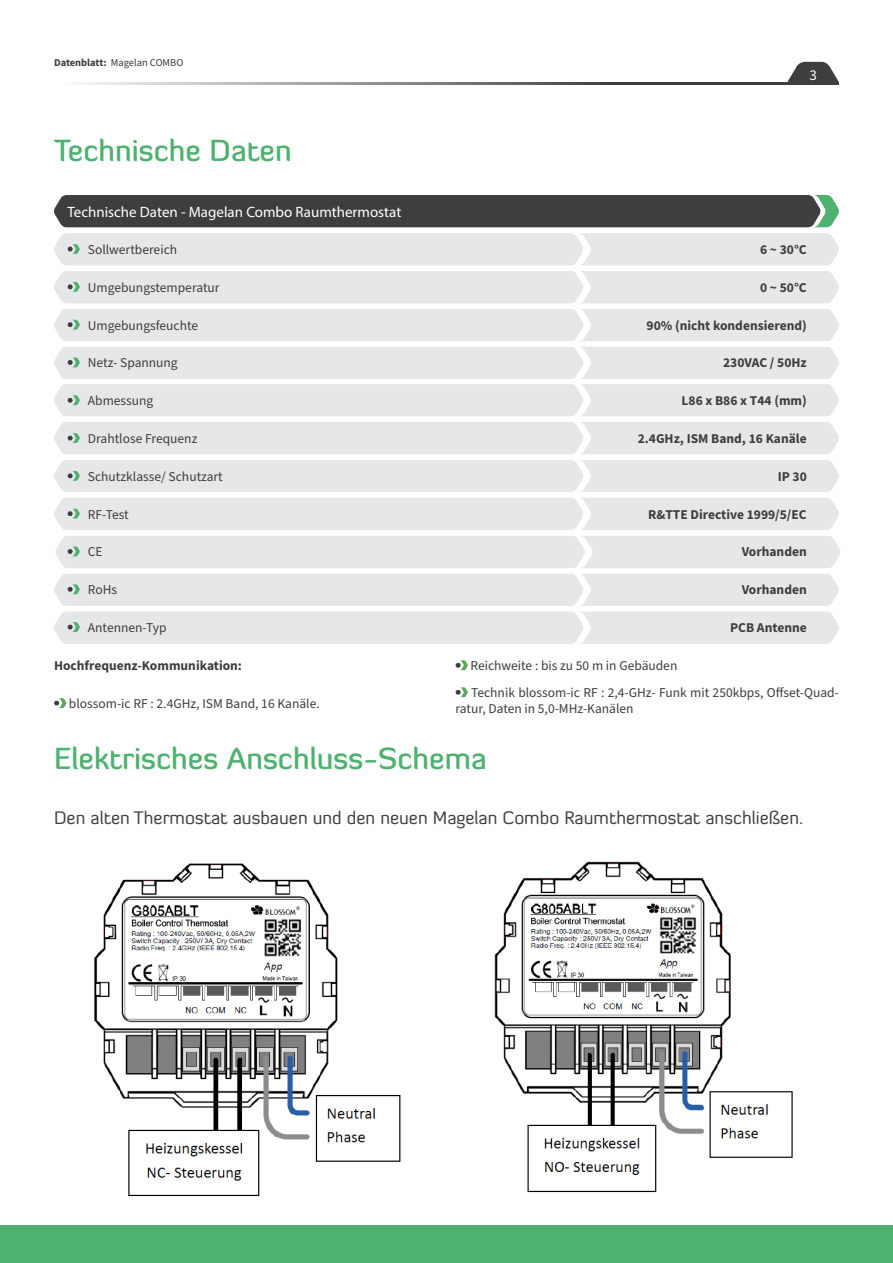
<style>
.page{position:relative;width:893px;height:1263px;background:#fff}
.page>*{position:absolute;margin:0;border:0;box-sizing:border-box;transform-origin:0 0}
.t1{font:500 30px "Diavlo";color:#4eb170}
.Stand_First{font:18px "Diavlo";color:#3e3e3f}
.t2{font:15px "Myriad Pro";color:#fff}
.t3{font:15px "Source Sans Pro";color:#fff}
.Body_Text__Regular{font:13.5px/16.2px "Source Sans Pro";color:#3e3e3f}
.Body_Text__Regular-2{font:700 13.5px "Source Sans Pro";color:#3e3e3f}
.t4{font:10.5px "Source Sans Pro";color:#3e3e3f}
.s1{font-weight:700}
</style>
<div class="page">
<svg style="left:787px;top:62px;width:52px;height:20px"></svg>
<svg style="left:82px;top:82px;width:757px;height:3px;background:#7d7e80"></svg>
<div style="left:0;top:1225px;width:893px;height:38px;background:#4eb170"></div>
<img style="left:94px;top:863px;width:307px;height:334px">
<img style="left:494px;top:861px;width:299px;height:332px">
<div style="left:54px;top:195px;width:785px;height:32px;background:#3e3e3f"></div>
<div style="left:54px;top:233px;width:785px;height:32px;background:#e6e7e9"></div>
<div style="left:54px;top:271px;width:785px;height:32px;background:#e6e7e9"></div>
<div style="left:54px;top:309px;width:785px;height:32px;background:#e6e7e9"></div>
<svg style="left:54px;top:347px;width:785px;height:69px;background:#e7e8ea"></svg>
<div style="left:54px;top:422px;width:785px;height:32px;background:#e6e7e9"></div>
<div style="left:54px;top:460px;width:785px;height:32px;background:#e6e7e9"></div>
<div style="left:54px;top:498px;width:785px;height:32px;background:#e6e7e9"></div>
<div style="left:55px;top:536px;width:785px;height:32px;background:#e6e7e9"></div>
<svg style="left:54px;top:574px;width:785px;height:70px;background:#e8e9ea"></svg>
<svg style="left:54px;top:698px;width:12px;height:10px"></svg>
<svg style="left:455px;top:660px;width:13px;height:10px"></svg>
<svg style="left:455px;top:687px;width:13px;height:10px"></svg>
<p class="t4" style="left:54px;top:55px;width:131px"><span class="s1">Datenblatt:</span> Magelan COMBO</p>
<p class="t1" style="left:54px;top:131px;width:239px">Technische Daten</p>
<p class="t2" style="left:68px;top:202px;width:335px">Technische Daten - Magelan Combo Raumthermostat</p>
<p class="Body_Text__Regular" style="left:88px;top:242px;width:91px">Sollwertbereich</p>
<p class="Body_Text__Regular" style="left:88px;top:280px;width:133px">Umgebungstemperatur</p>
<p class="Body_Text__Regular" style="left:88px;top:317px;width:112px">Umgebungsfeuchte</p>
<p class="Body_Text__Regular" style="left:88px;top:355px;width:91px">Netz- Spannung</p>
<p class="Body_Text__Regular" style="left:88px;top:393px;width:67px">Abmessung</p>
<p class="Body_Text__Regular" style="left:88px;top:431px;width:111px">Drahtlose Frequenz</p>
<p class="Body_Text__Regular" style="left:88px;top:469px;width:136px">Schutzklasse/ Schutzart</p>
<p class="Body_Text__Regular" style="left:88px;top:506px;width:42px">RF-Test</p>
<p class="Body_Text__Regular" style="left:88px;top:544px;width:16px">CE</p>
<p class="Body_Text__Regular" style="left:88px;top:582px;width:31px">RoHs</p>
<p class="Body_Text__Regular" style="left:88px;top:620px;width:80px">Antennen-Typ</p>
<p class="Body_Text__Regular-2" style="left:54px;top:657px;width:190px">Hochfrequenz-Kommunikation:</p>
<p class="Body_Text__Regular" style="left:69px;top:696px;width:252px">blossom-ic RF : 2.4GHz, ISM Band, 16 Kanäle.</p>
<p class="t3" style="left:809px;top:65px;width:9px">3</p>
<p class="Body_Text__Regular-2" style="left:760px;top:240px;width:48px">6 ~ 30°C</p>
<p class="Body_Text__Regular-2" style="left:760px;top:278px;width:48px">0 ~ 50°C</p>
<p class="Body_Text__Regular-2" style="left:647px;top:316px;width:162px">90% (nicht kondensierend)</p>
<p class="Body_Text__Regular-2" style="left:723px;top:354px;width:85px">230VAC / 50Hz</p>
<p class="Body_Text__Regular-2" style="left:681px;top:392px;width:127px">L86 x B86 x T44 (mm)</p>
<p class="Body_Text__Regular-2" style="left:638px;top:429px;width:171px">2.4GHz, ISM Band, 16 Kanäle</p>
<p class="Body_Text__Regular-2" style="left:778px;top:467px;width:31px">IP 30</p>
<p class="Body_Text__Regular-2" style="left:648px;top:505px;width:160px">R&amp;TTE Directive 1999/5/EC</p>
<p class="Body_Text__Regular-2" style="left:742px;top:543px;width:67px">Vorhanden</p>
<p class="Body_Text__Regular-2" style="left:742px;top:581px;width:67px">Vorhanden</p>
<p class="Body_Text__Regular-2" style="left:730px;top:618px;width:78px">PCB Antenne</p>
<p class="Body_Text__Regular" style="left:470px;top:658px;width:208px">Reichweite : bis zu 50 m in Gebäuden</p>
<p class="Body_Text__Regular" style="left:455px;top:685px;width:385px;text-indent:16px">Technik blossom-ic RF : 2,4-GHz- Funk mit 250kbps, Offset-Quad&shy;ratur, Daten in 5,0-MHz-Kanälen</p>
<p class="t1" style="left:54px;top:739px;width:434px">Elektrisches Anschluss-Schema</p>
<p class="Stand_First" style="left:54px;top:806px;width:751px">Den alten Thermostat ausbauen und den neuen Magelan Combo Raumthermostat anschließen.</p>
</div>
